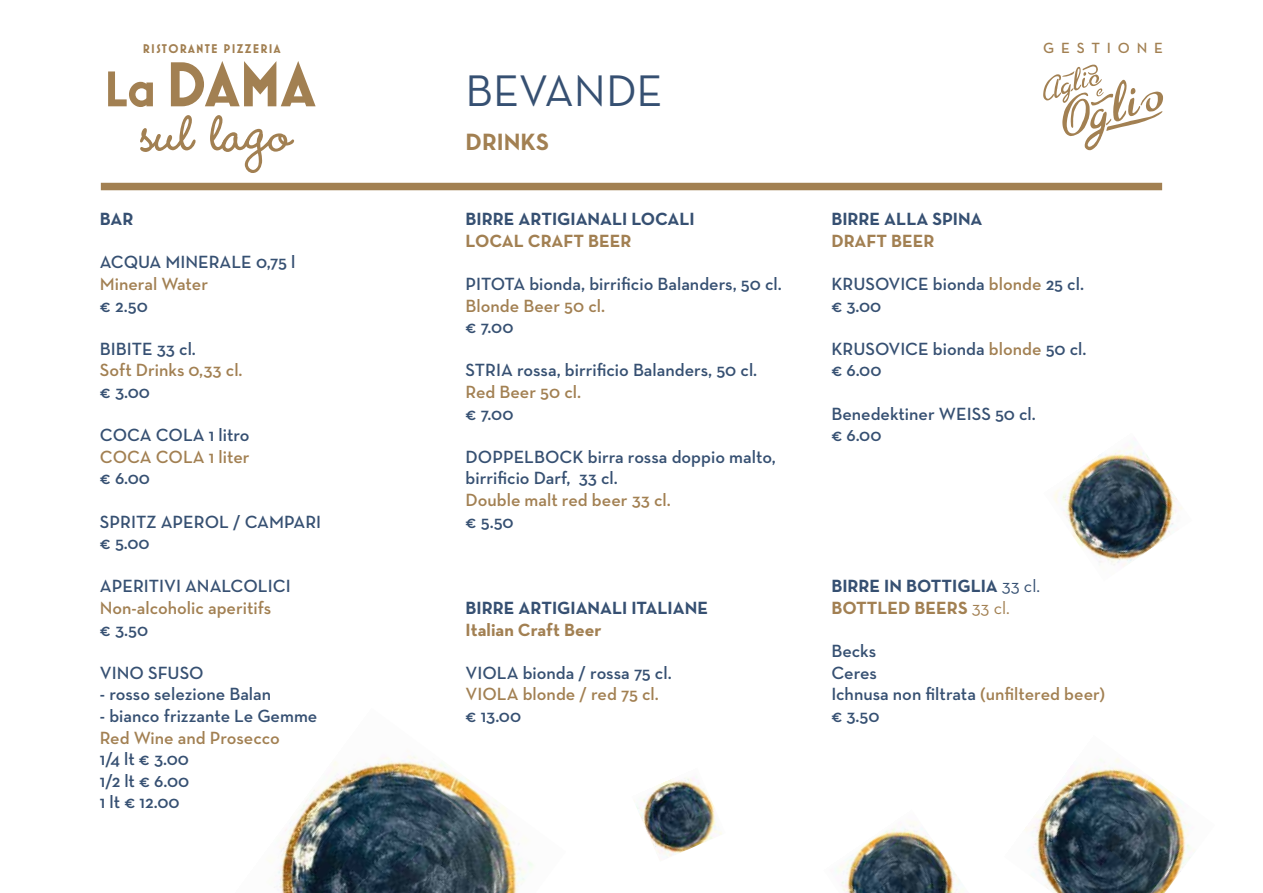
<style>
.page{position:relative;width:1263px;height:893px;background:#fff}
.page>*{position:absolute;margin:0;border:0;box-sizing:border-box;transform-origin:0 0}
.t1{font:700 66.6px "Wendy LP Std";color:#a28052}
.t2{font:700 64.2px "Mostra Nuova";color:#a28052}
.t3{font:45px "Neutra Text";color:#365072}
.t4{font:700 24px "Neutra Text";color:#a28052}
.t5{font:600 18px/21.6px "Neutra Text";color:#365072}
.t6{font:600 18px "Neutra Text";color:#a28052}
.t7{font:700 18px/21.6px "Neutra Text";color:#365072}
.t8{font:700 18px "Neutra Text";color:#a28052}
.t9{font:600 15px "Neutra Text";letter-spacing:.455em;color:#a28052}
.t10{font:700 12.9px "Mostra Nuova";letter-spacing:.1em;color:#a28052}
.s1{font-size:50.85px}
.s2{color:#a28052}
.s3{font-weight:400}
.s4{font-weight:400;color:#a28052}
</style>
<div class="page">
<svg style="left:1043px;top:65px;width:120px;height:85px"></svg>
<div style="left:101px;top:183px;width:1061px;height:7px;background:#a28052"></div>
<img style="left:1024px;top:758px;width:171px;height:135px">
<img style="left:634px;top:777px;width:88px;height:80px">
<img style="left:837px;top:822px;width:126px;height:71px">
<img style="left:268px;top:755px;width:265px;height:138px">
<img style="left:1054px;top:445px;width:128px;height:121px">
<p class="t10" style="left:143px;top:41px;width:139px">RISTORANTE PIZZERIA</p>
<h2 class="t2" style="left:104px;top:47px;width:212px"><span class="s1">La</span> DAMA</h2>
<h1 class="t1" style="left:141px;top:93px;width:153px">sul lago</h1>
<p class="t7" style="left:100px;top:208px;width:35px">BAR</p>
<p class="t5" style="left:100px;top:251px;width:197px">ACQUA MINERALE 0,75 l</p>
<p class="t6" style="left:100px;top:273px;width:110px">Mineral Water</p>
<p class="t5" style="left:100px;top:294px;width:49px">€ 2.50</p>
<p class="t5" style="left:100px;top:338px;width:98px">BIBITE 33 cl.</p>
<p class="t6" style="left:100px;top:359px;width:144px">Soft Drinks 0,33 cl.</p>
<p class="t5" style="left:100px;top:381px;width:52px">€ 3.00</p>
<p class="t5" style="left:100px;top:424px;width:151px">COCA COLA 1 litro</p>
<p class="t6" style="left:100px;top:446px;width:151px">COCA COLA 1 liter</p>
<p class="t5" style="left:100px;top:467px;width:52px">€ 6.00</p>
<p class="t5" style="left:100px;top:510px;width:223px">SPRITZ APEROL / CAMPARI € 5.00</p>
<p class="t5" style="left:100px;top:575px;width:192px">APERITIVI ANALCOLICI</p>
<p class="t6" style="left:100px;top:597px;width:173px">Non-alcoholic aperitifs</p>
<p class="t5" style="left:100px;top:618px;width:50px">€ 3.50</p>
<p class="t5" style="left:100px;top:662px;width:105px">VINO SFUSO</p>
<p class="t5" style="left:100px;top:683px;width:173px">- rosso selezione Balan</p>
<p class="t5" style="left:100px;top:705px;width:219px">- bianco frizzante Le Gemme</p>
<p class="t6" style="left:100px;top:726px;width:181px">Red Wine and Prosecco</p>
<p class="t5" style="left:100px;top:748px;width:91px;text-align:justify">1/4 lt € 3.00<br>1/2 lt € 6.00<br>1 lt € 12.00</p>
<h3 class="t3" style="left:466px;top:64px;width:199px">BEVANDE</h3>
<h3 class="t4" style="left:466px;top:127px;width:85px">DRINKS</h3>
<p class="t7" style="left:466px;top:208px;width:231px">BIRRE ARTIGIANALI LOCALI</p>
<p class="t8" style="left:466px;top:229px;width:167px">LOCAL CRAFT BEER</p>
<p class="t5" style="left:466px;top:273px;width:318px">PITOTA bionda, birrificio Balanders, 50 cl.</p>
<p class="t6" style="left:466px;top:294px;width:141px">Blonde Beer 50 cl.</p>
<p class="t5" style="left:466px;top:316px;width:49px">€ 7.00</p>
<p class="t5" style="left:466px;top:359px;width:293px">STRIA rossa, birrificio Balanders, 50 cl.</p>
<p class="t6" style="left:466px;top:381px;width:117px">Red Beer 50 cl.</p>
<p class="t5" style="left:466px;top:402px;width:49px">€ 7.00</p>
<p class="t5" style="left:466px;top:446px;width:312px">DOPPELBOCK birra rossa doppio malto, birrificio Darf, 33 cl.</p>
<p class="t6" style="left:466px;top:489px;width:207px">Double malt red beer 33 cl.</p>
<p class="t5" style="left:466px;top:510px;width:50px">€ 5.50</p>
<p class="t7" style="left:466px;top:597px;width:244px">BIRRE ARTIGIANALI ITALIANE</p>
<p class="t8" style="left:466px;top:618px;width:137px">Italian Craft Beer</p>
<p class="t5" style="left:466px;top:662px;width:208px">VIOLA bionda / rossa 75 cl.</p>
<p class="t6" style="left:466px;top:683px;width:195px">VIOLA blonde / red 75 cl.</p>
<p class="t5" style="left:466px;top:705px;width:57px">€ 13.00</p>
<p class="t9" style="left:1043px;top:39px;width:121px">GESTIONE</p>
<p class="t7" style="left:831px;top:208px;width:153px">BIRRE ALLA SPINA</p>
<p class="t8" style="left:831px;top:229px;width:105px">DRAFT BEER</p>
<p class="t5" style="left:831px;top:273px;width:254px">KRUSOVICE bionda <span class="s2">blonde</span> 25 cl. € 3.00</p>
<p class="t5" style="left:831px;top:338px;width:257px">KRUSOVICE bionda <span class="s2">blonde</span> 50 cl. € 6.00</p>
<p class="t5" style="left:831px;top:402px;width:206px">Benedektiner WEISS 50 cl. € 6.00</p>
<p class="t7" style="left:831px;top:575px;width:210px">BIRRE IN BOTTIGLIA <span class="s3">33 cl.<br></span><span class="s2">BOTTLED BEERS</span> <span class="s4">33 cl.</span></p>
<p class="t5" style="left:831px;top:640px;width:275px">Becks<br>Ceres<br>Ichnusa non filtrata <span class="s2">(unfiltered beer) </span>€ 3.50</p>
</div>
